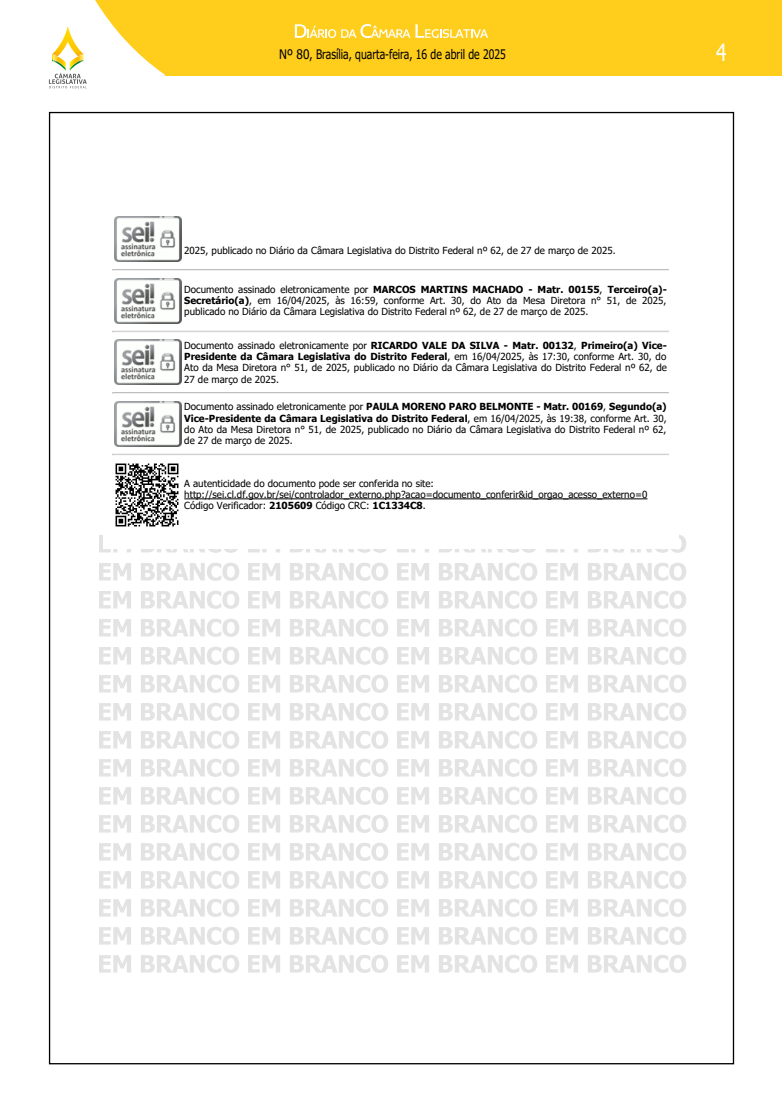
<style>
.page{position:relative;width:782px;height:1105px;background:#fff}
.page>*{position:absolute;margin:0;border:0;box-sizing:border-box;transform-origin:0 0}
.t1{font:23.6px "Tahoma";color:#fff;scale:.8 1}
.t2{font:13.1px "Tahoma";color:#000;scale:.9 1}
.t3{font:9.8px/11.3px "Tahoma";color:#000;text-align:justify}
.s1{font-weight:700}
</style>
<div class="page">
<div style="left:0;top:0;width:781px;height:75px;background:#ffcd1c"></div>
<svg style="left:0;top:0;width:165px;height:89px"></svg>
<svg style="left:295px;top:24px;width:193px;height:14px"></svg>
<svg style="left:99px;top:535px;width:32px;height:17px"></svg>
<svg style="left:141px;top:549px;width:97px;height:4px"></svg>
<svg style="left:248px;top:549px;width:32px;height:3px"></svg>
<svg style="left:290px;top:549px;width:97px;height:4px"></svg>
<svg style="left:397px;top:549px;width:32px;height:3px"></svg>
<svg style="left:439px;top:549px;width:97px;height:4px"></svg>
<svg style="left:546px;top:549px;width:32px;height:3px"></svg>
<svg style="left:588px;top:535px;width:98px;height:18px"></svg>
<svg style="left:99px;top:563px;width:32px;height:17px"></svg>
<svg style="left:141px;top:563px;width:98px;height:18px"></svg>
<svg style="left:248px;top:563px;width:32px;height:17px"></svg>
<svg style="left:290px;top:563px;width:98px;height:18px"></svg>
<svg style="left:397px;top:563px;width:32px;height:17px"></svg>
<svg style="left:439px;top:563px;width:98px;height:18px"></svg>
<svg style="left:546px;top:563px;width:32px;height:17px"></svg>
<svg style="left:588px;top:563px;width:98px;height:18px"></svg>
<svg style="left:99px;top:591px;width:32px;height:17px"></svg>
<svg style="left:141px;top:591px;width:98px;height:18px"></svg>
<svg style="left:248px;top:591px;width:32px;height:17px"></svg>
<svg style="left:290px;top:591px;width:98px;height:18px"></svg>
<svg style="left:397px;top:591px;width:32px;height:17px"></svg>
<svg style="left:439px;top:591px;width:98px;height:18px"></svg>
<svg style="left:546px;top:591px;width:32px;height:17px"></svg>
<svg style="left:588px;top:591px;width:98px;height:18px"></svg>
<svg style="left:99px;top:619px;width:32px;height:17px"></svg>
<svg style="left:141px;top:619px;width:98px;height:18px"></svg>
<svg style="left:248px;top:619px;width:32px;height:17px"></svg>
<svg style="left:290px;top:619px;width:98px;height:18px"></svg>
<svg style="left:397px;top:619px;width:32px;height:17px"></svg>
<svg style="left:439px;top:619px;width:98px;height:18px"></svg>
<svg style="left:546px;top:619px;width:32px;height:17px"></svg>
<svg style="left:588px;top:619px;width:98px;height:18px"></svg>
<svg style="left:99px;top:647px;width:32px;height:17px"></svg>
<svg style="left:141px;top:647px;width:98px;height:18px"></svg>
<svg style="left:248px;top:647px;width:32px;height:17px"></svg>
<svg style="left:290px;top:647px;width:98px;height:18px"></svg>
<svg style="left:397px;top:647px;width:32px;height:17px"></svg>
<svg style="left:439px;top:647px;width:98px;height:18px"></svg>
<svg style="left:546px;top:647px;width:32px;height:17px"></svg>
<svg style="left:588px;top:647px;width:98px;height:18px"></svg>
<svg style="left:99px;top:675px;width:32px;height:17px"></svg>
<svg style="left:141px;top:675px;width:98px;height:18px"></svg>
<svg style="left:248px;top:675px;width:32px;height:17px"></svg>
<svg style="left:290px;top:675px;width:98px;height:18px"></svg>
<svg style="left:397px;top:675px;width:32px;height:17px"></svg>
<svg style="left:439px;top:675px;width:98px;height:18px"></svg>
<svg style="left:546px;top:675px;width:32px;height:17px"></svg>
<svg style="left:588px;top:675px;width:98px;height:18px"></svg>
<svg style="left:99px;top:703px;width:32px;height:17px"></svg>
<svg style="left:141px;top:703px;width:98px;height:18px"></svg>
<svg style="left:248px;top:703px;width:32px;height:17px"></svg>
<svg style="left:290px;top:703px;width:98px;height:18px"></svg>
<svg style="left:397px;top:703px;width:32px;height:17px"></svg>
<svg style="left:439px;top:703px;width:98px;height:18px"></svg>
<svg style="left:546px;top:703px;width:32px;height:17px"></svg>
<svg style="left:588px;top:703px;width:98px;height:18px"></svg>
<svg style="left:99px;top:731px;width:32px;height:17px"></svg>
<svg style="left:141px;top:731px;width:98px;height:18px"></svg>
<svg style="left:248px;top:731px;width:32px;height:17px"></svg>
<svg style="left:290px;top:731px;width:98px;height:18px"></svg>
<svg style="left:397px;top:731px;width:32px;height:17px"></svg>
<svg style="left:439px;top:731px;width:98px;height:18px"></svg>
<svg style="left:546px;top:731px;width:32px;height:17px"></svg>
<svg style="left:588px;top:731px;width:98px;height:18px"></svg>
<svg style="left:99px;top:759px;width:32px;height:17px"></svg>
<svg style="left:141px;top:759px;width:98px;height:18px"></svg>
<svg style="left:248px;top:759px;width:32px;height:17px"></svg>
<svg style="left:290px;top:759px;width:98px;height:18px"></svg>
<svg style="left:397px;top:759px;width:32px;height:17px"></svg>
<svg style="left:439px;top:759px;width:98px;height:18px"></svg>
<svg style="left:546px;top:759px;width:32px;height:17px"></svg>
<svg style="left:588px;top:759px;width:98px;height:18px"></svg>
<svg style="left:99px;top:787px;width:32px;height:17px"></svg>
<svg style="left:141px;top:787px;width:98px;height:18px"></svg>
<svg style="left:248px;top:787px;width:32px;height:17px"></svg>
<svg style="left:290px;top:787px;width:98px;height:18px"></svg>
<svg style="left:397px;top:787px;width:32px;height:17px"></svg>
<svg style="left:439px;top:787px;width:98px;height:18px"></svg>
<svg style="left:546px;top:787px;width:32px;height:17px"></svg>
<svg style="left:588px;top:787px;width:98px;height:18px"></svg>
<svg style="left:99px;top:815px;width:32px;height:18px"></svg>
<svg style="left:141px;top:815px;width:98px;height:18px"></svg>
<svg style="left:248px;top:815px;width:32px;height:18px"></svg>
<svg style="left:290px;top:815px;width:98px;height:18px"></svg>
<svg style="left:397px;top:815px;width:32px;height:18px"></svg>
<svg style="left:439px;top:815px;width:98px;height:18px"></svg>
<svg style="left:546px;top:815px;width:32px;height:18px"></svg>
<svg style="left:588px;top:815px;width:98px;height:18px"></svg>
<svg style="left:99px;top:843px;width:32px;height:18px"></svg>
<svg style="left:141px;top:843px;width:98px;height:18px"></svg>
<svg style="left:248px;top:843px;width:32px;height:18px"></svg>
<svg style="left:290px;top:843px;width:98px;height:18px"></svg>
<svg style="left:397px;top:843px;width:32px;height:18px"></svg>
<svg style="left:439px;top:843px;width:98px;height:18px"></svg>
<svg style="left:546px;top:843px;width:32px;height:18px"></svg>
<svg style="left:588px;top:843px;width:98px;height:18px"></svg>
<svg style="left:99px;top:871px;width:32px;height:18px"></svg>
<svg style="left:141px;top:871px;width:98px;height:18px"></svg>
<svg style="left:248px;top:871px;width:32px;height:18px"></svg>
<svg style="left:290px;top:871px;width:98px;height:18px"></svg>
<svg style="left:397px;top:871px;width:32px;height:18px"></svg>
<svg style="left:439px;top:871px;width:98px;height:18px"></svg>
<svg style="left:546px;top:871px;width:32px;height:18px"></svg>
<svg style="left:588px;top:871px;width:98px;height:18px"></svg>
<svg style="left:99px;top:899px;width:32px;height:18px"></svg>
<svg style="left:141px;top:899px;width:98px;height:18px"></svg>
<svg style="left:248px;top:899px;width:32px;height:18px"></svg>
<svg style="left:290px;top:899px;width:98px;height:18px"></svg>
<svg style="left:397px;top:899px;width:32px;height:18px"></svg>
<svg style="left:439px;top:899px;width:98px;height:18px"></svg>
<svg style="left:546px;top:899px;width:32px;height:18px"></svg>
<svg style="left:588px;top:899px;width:98px;height:18px"></svg>
<svg style="left:99px;top:927px;width:32px;height:18px"></svg>
<svg style="left:141px;top:927px;width:98px;height:18px"></svg>
<svg style="left:248px;top:927px;width:32px;height:18px"></svg>
<svg style="left:290px;top:927px;width:98px;height:18px"></svg>
<svg style="left:397px;top:927px;width:32px;height:18px"></svg>
<svg style="left:439px;top:927px;width:98px;height:18px"></svg>
<svg style="left:546px;top:927px;width:32px;height:18px"></svg>
<svg style="left:588px;top:927px;width:98px;height:18px"></svg>
<svg style="left:99px;top:955px;width:32px;height:18px"></svg>
<svg style="left:141px;top:955px;width:98px;height:18px"></svg>
<svg style="left:248px;top:955px;width:32px;height:18px"></svg>
<svg style="left:290px;top:955px;width:98px;height:18px"></svg>
<svg style="left:397px;top:955px;width:32px;height:18px"></svg>
<svg style="left:439px;top:955px;width:98px;height:18px"></svg>
<svg style="left:546px;top:955px;width:32px;height:18px"></svg>
<svg style="left:588px;top:955px;width:98px;height:18px"></svg>
<div style="left:103px;top:216px;width:575px;height:332px;background:#fff"></div>
<svg style="left:112px;top:269px;width:556px;height:2px"></svg>
<svg style="left:112px;top:331px;width:556px;height:2px"></svg>
<svg style="left:112px;top:392px;width:556px;height:2px"></svg>
<svg style="left:112px;top:454px;width:556px;height:2px"></svg>
<img style="left:114px;top:217px;width:67px;height:45px">
<img style="left:114px;top:278px;width:67px;height:45px">
<img style="left:114px;top:340px;width:67px;height:45px">
<img style="left:114px;top:401px;width:67px;height:45px">
<img style="left:115px;top:463px;width:64px;height:64px">
<hr style="left:184px;top:498px;width:463px;height:1px;background:#000">
<h2 class="t2" style="left:279px;top:46px;width:253px">Nº 80, Brasília, quarta-feira, 16 de abril de 2025</h2>
<h1 class="t1" style="left:715px;top:36px;width:14px">4</h1>
<p class="t3" style="left:184px;top:245px;width:432px">2025, publicado no Diário da Câmara Legislativa do Distrito Federal nº 62, de 27 de março de 2025.</p>
<p class="t3" style="left:184px;top:284px;width:484px">Documento assinado eletronicamente por <span class="s1">MARCOS MARTINS MACHADO - Matr. 00155</span>, <span class="s1">Terceiro(a)- Secretário(a)</span>, em 16/04/2025, às 16:59, conforme Art. 30, do Ato da Mesa Diretora n° 51, de 2025, publicado no Diário da Câmara Legislativa do Distrito Federal nº 62, de 27 de março de 2025.</p>
<p class="t3" style="left:184px;top:340px;width:484px">Documento assinado eletronicamente por <span class="s1">RICARDO VALE DA SILVA - Matr. 00132</span>, <span class="s1">Primeiro(a) Vice-Presidente da Câmara Legislativa do Distrito Federal</span>, em 16/04/2025, às 17:30, conforme Art. 30, do Ato da Mesa Diretora n° 51, de 2025, publicado no Diário da Câmara Legislativa do Distrito Federal nº 62, de 27 de março de 2025.</p>
<p class="t3" style="left:184px;top:402px;width:483px">Documento assinado eletronicamente por <span class="s1">PAULA MORENO PARO BELMONTE - Matr. 00169</span>, <span class="s1">Segundo(a)<br>Vice-Presidente da Câmara Legislativa do Distrito Federal</span>, em 16/04/2025, às 19:38, conforme Art. 30, do Ato da Mesa Diretora n° 51, de 2025, publicado no Diário da Câmara Legislativa do Distrito Federal nº 62, de 27 de março de 2025.</p>
<p class="t3" style="left:184px;top:478px;width:464px;text-align:left">A autenticidade do documento pode ser conferida no site: http://sei.cl.df.gov.br/sei/controlador_externo.php?acao=documento_conferir&amp;id_orgao_acesso_externo=0<br>Código Verificador: <span class="s1">2105609</span> Código CRC: <span class="s1">1C1334C8</span>.</p>
</div>
